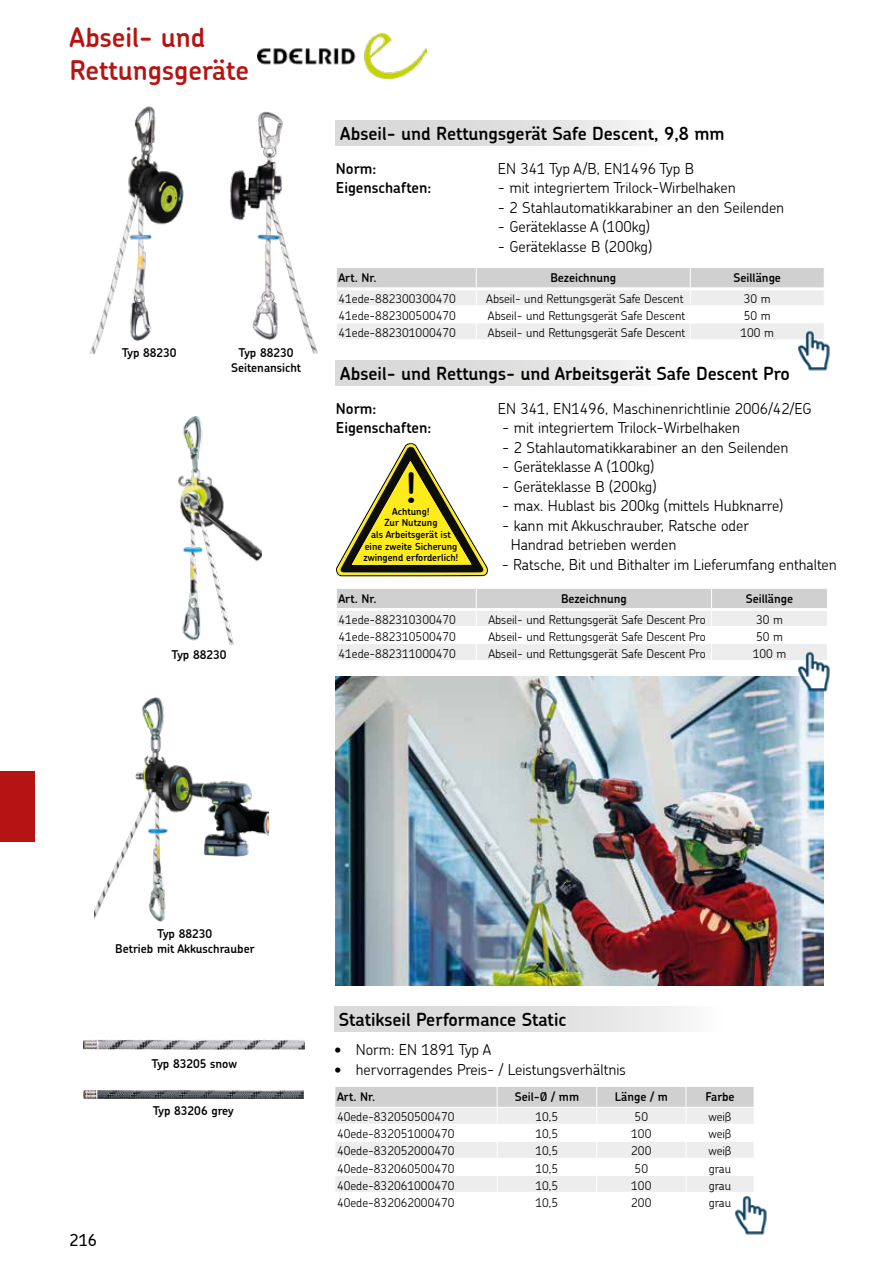
<style>
.page{position:relative;width:893px;height:1263px;background:#fff}
.page>*{position:absolute;margin:0;border:0;box-sizing:border-box;transform-origin:0 0}
.t1{font:600 42px "Chevin";color:#000}
.t2{font:600 27px/32.4px "Chevin";color:#b51412}
.t3{font:600 18px "Chevin";color:#000}
.t4{font:500 16.5px "Chevin";color:#000}
.t5{font:300 15px/19.5px "Chevin";color:#000}
.t6{font:600 15px "Chevin";color:#000}
.t7{font:300 12px "Chevin";color:#000}
.t8{font:600 12px/15px "Chevin";color:#000;text-align:center}
.t9{font:600 9.75px/11.7px "Chevin";color:#000;text-align:center}
</style>
<div class="page">
<div style="left:0;top:771px;width:34px;height:71px;background:#b51412"></div>
<div style="left:336px;top:120px;width:500px;height:26px;background:linear-gradient(to right,#d2d2d2,#fff)"></div>
<svg style="left:337px;top:268px;width:487px;height:71px"></svg>
<img style="left:257px;top:33px;width:170px;height:46px">
<img style="left:90px;top:106px;width:94px;height:247px">
<img style="left:230px;top:111px;width:88px;height:243px">
<div style="left:336px;top:360px;width:500px;height:26px;background:linear-gradient(to right,#d2d2d2,#fff)"></div>
<svg style="left:337px;top:589px;width:490px;height:71px"></svg>
<img style="left:178px;top:416px;width:83px;height:229px">
<svg style="left:336px;top:443px;width:152px;height:133px"></svg>
<img style="left:95px;top:697px;width:174px;height:225px">
<div style="left:334px;top:1006px;width:516px;height:26px;background:linear-gradient(to right,#d1d1d1,#fff)"></div>
<img style="left:84px;top:1090px;width:220px;height:9px">
<img style="left:84px;top:1039px;width:221px;height:11px">
<svg style="left:335px;top:1087px;width:419px;height:105px"></svg>
<img style="left:335px;top:676px;width:488px;height:309px">
<img style="left:797px;top:329px;width:35px;height:46px">
<img style="left:797px;top:650px;width:33px;height:46px">
<img style="left:734px;top:1195px;width:33px;height:40px">
<h2 class="t2" style="left:69px;top:21px;width:181px">Abseil- und<br>Rettungsgeräte</h2>
<p class="t8" style="left:122px;top:345px;width:56px">Typ 88230</p>
<p class="t8" style="left:231px;top:345px;width:72px">Typ 88230<br>Seitenansicht</p>
<h3 class="t3" style="left:340px;top:122px;width:386px">Abseil- und Rettungsgerät Safe Descent, 9,8 mm</h3>
<p class="t6" style="left:336px;top:159px;width:42px">Norm:</p>
<p class="t5" style="left:498px;top:159px;width:198px">EN 341 Typ A/B, EN1496 Typ B</p>
<p class="t6" style="left:336px;top:178px;width:97px">Eigenschaften:</p>
<p class="t5" style="left:498px;top:178px;width:239px">- mit integriertem Trilock-Wirbelhaken</p>
<p class="t5" style="left:498px;top:198px;width:288px">- 2 Stahlautomatikkarabiner an den Seilenden</p>
<p class="t5" style="left:498px;top:217px;width:154px">- Geräteklasse A (100kg)</p>
<p class="t5" style="left:498px;top:237px;width:156px">- Geräteklasse B (200kg)</p>
<p class="t8" style="left:338px;top:270px;width:40px">Art. Nr.</p>
<p class="t8" style="left:550px;top:270px;width:67px">Bezeichnung</p>
<p class="t8" style="left:733px;top:270px;width:49px">Seillänge</p>
<p class="t7" style="left:338px;top:291px;width:119px">41ede-882300300470</p>
<p class="t7" style="left:486px;top:291px;width:199px">Abseil- und Rettungsgerät Safe Descent</p>
<p class="t7" style="left:744px;top:291px;width:28px">30 m</p>
<p class="t7" style="left:338px;top:308px;width:119px">41ede-882300500470</p>
<p class="t7" style="left:488px;top:308px;width:199px">Abseil- und Rettungsgerät Safe Descent</p>
<p class="t7" style="left:744px;top:308px;width:28px">50 m</p>
<p class="t7" style="left:338px;top:325px;width:119px">41ede-882301000470</p>
<p class="t7" style="left:488px;top:325px;width:199px">Abseil- und Rettungsgerät Safe Descent</p>
<p class="t7" style="left:740px;top:325px;width:35px">100 m</p>
<h3 class="t3" style="left:340px;top:362px;width:451px">Abseil- und Rettungs- und Arbeitsgerät Safe Descent Pro</h3>
<p class="t6" style="left:336px;top:399px;width:42px">Norm:</p>
<p class="t5" style="left:498px;top:398px;width:315px">EN 341, EN1496, Maschinenrichtlinie 2006/42/EG</p>
<p class="t6" style="left:336px;top:418px;width:97px">Eigenschaften:</p>
<p class="t5" style="left:502px;top:418px;width:239px">- mit integriertem Trilock-Wirbelhaken</p>
<p class="t5" style="left:502px;top:437px;width:288px">- 2 Stahlautomatikkarabiner an den Seilenden</p>
<p class="t5" style="left:502px;top:457px;width:154px">- Geräteklasse A (100kg)</p>
<p class="t5" style="left:502px;top:476px;width:156px">- Geräteklasse B (200kg)</p>
<p class="t5" style="left:502px;top:496px;width:283px">- max. Hublast bis 200kg (mittels Hubknarre)</p>
<p class="t5" style="left:511px;top:515px;width:240px;text-indent:-9px">- kann mit Akkuschrauber, Ratsche oder<br>Handrad betrieben werden</p>
<p class="t5" style="left:502px;top:554px;width:336px">- Ratsche, Bit und Bithalter im Lieferumfang enthalten</p>
<p class="t8" style="left:338px;top:590px;width:40px">Art. Nr.</p>
<p class="t8" style="left:561px;top:590px;width:67px">Bezeichnung</p>
<p class="t8" style="left:746px;top:590px;width:49px">Seillänge</p>
<p class="t7" style="left:338px;top:612px;width:119px">41ede-882310300470</p>
<p class="t7" style="left:488px;top:612px;width:219px">Abseil- und Rettungsgerät Safe Descent Pro</p>
<p class="t7" style="left:756px;top:612px;width:28px">30 m</p>
<p class="t7" style="left:338px;top:629px;width:119px">41ede-882310500470</p>
<p class="t7" style="left:488px;top:629px;width:219px">Abseil- und Rettungsgerät Safe Descent Pro</p>
<p class="t7" style="left:756px;top:629px;width:28px">50 m</p>
<h1 class="t1" style="left:405px;top:461px;width:14px">!</h1>
<p class="t9" style="left:363px;top:505px;width:97px">Achtung!<br>Zur Nutzung<br>als Arbeitsgerät ist eine zweite Sicherung zwingend erforderlich!</p>
<p class="t8" style="left:172px;top:646px;width:56px">Typ 88230</p>
<p class="t7" style="left:338px;top:646px;width:119px">41ede-882311000470</p>
<p class="t7" style="left:488px;top:646px;width:219px">Abseil- und Rettungsgerät Safe Descent Pro</p>
<p class="t7" style="left:753px;top:646px;width:35px">100 m</p>
<p class="t8" style="left:115px;top:926px;width:141px">Typ 88230<br>Betrieb mit Akkuschrauber</p>
<p class="t8" style="left:152px;top:1055px;width:87px">Typ 83205 snow</p>
<p class="t8" style="left:153px;top:1103px;width:83px">Typ 83206 grey</p>
<h3 class="t4" style="left:69px;top:1229px;width:29px">216</h3>
<h3 class="t3" style="left:339px;top:1008px;width:229px">Statikseil Performance Static</h3>
<p class="t5" style="left:334px;top:1040px;width:158px">• Norm: EN 1891 Typ A</p>
<p class="t5" style="left:334px;top:1059px;width:293px">• hervorragendes Preis- / Leistungsverhältnis</p>
<p class="t8" style="left:337px;top:1088px;width:40px">Art. Nr.</p>
<p class="t8" style="left:515px;top:1088px;width:66px">Seil-Ø / mm</p>
<p class="t8" style="left:615px;top:1088px;width:55px">Länge / m</p>
<p class="t8" style="left:705px;top:1088px;width:31px">Farbe</p>
<p class="t7" style="left:337px;top:1109px;width:119px">40ede-832050500470</p>
<p class="t7" style="left:536px;top:1109px;width:24px">10,5</p>
<p class="t7" style="left:635px;top:1109px;width:15px">50</p>
<p class="t7" style="left:708px;top:1109px;width:25px">weiß</p>
<p class="t7" style="left:337px;top:1126px;width:119px">40ede-832051000470</p>
<p class="t7" style="left:536px;top:1126px;width:24px">10,5</p>
<p class="t7" style="left:631px;top:1126px;width:22px">100</p>
<p class="t7" style="left:708px;top:1126px;width:25px">weiß</p>
<p class="t7" style="left:337px;top:1143px;width:119px">40ede-832052000470</p>
<p class="t7" style="left:536px;top:1143px;width:24px">10,5</p>
<p class="t7" style="left:631px;top:1143px;width:22px">200</p>
<p class="t7" style="left:708px;top:1143px;width:25px">weiß</p>
<p class="t7" style="left:337px;top:1160px;width:119px">40ede-832060500470</p>
<p class="t7" style="left:536px;top:1160px;width:24px">10,5</p>
<p class="t7" style="left:635px;top:1160px;width:15px">50</p>
<p class="t7" style="left:709px;top:1160px;width:24px">grau</p>
<p class="t7" style="left:337px;top:1177px;width:119px">40ede-832061000470</p>
<p class="t7" style="left:536px;top:1177px;width:24px">10,5</p>
<p class="t7" style="left:631px;top:1177px;width:22px">100</p>
<p class="t7" style="left:709px;top:1177px;width:24px">grau</p>
<p class="t7" style="left:337px;top:1194px;width:119px">40ede-832062000470</p>
<p class="t7" style="left:536px;top:1194px;width:24px">10,5</p>
<p class="t7" style="left:631px;top:1194px;width:22px">200</p>
<p class="t7" style="left:709px;top:1194px;width:24px">grau</p>
</div>
